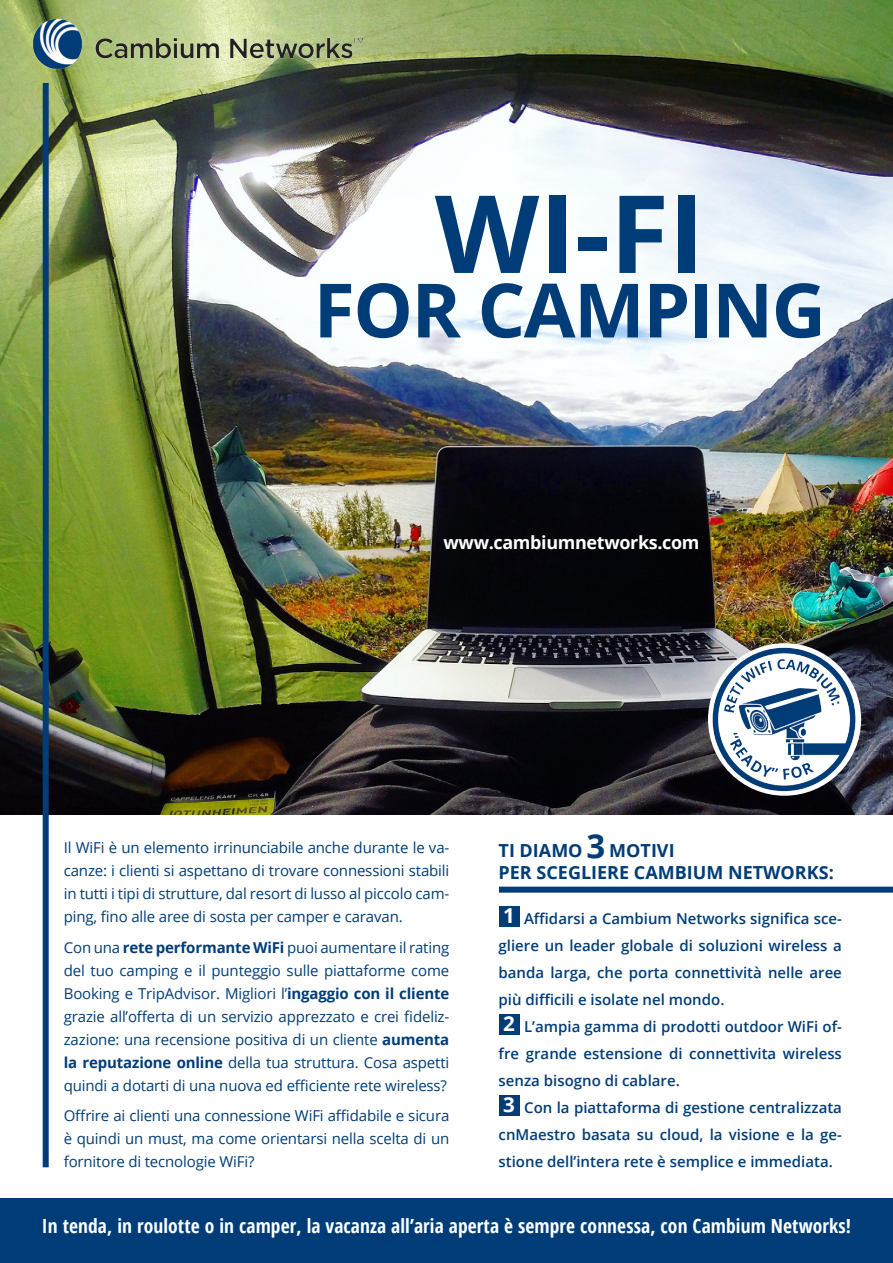
<style>
.page{position:relative;width:893px;height:1263px;background:#fff}
.page>*{position:absolute;margin:0;border:0;box-sizing:border-box;transform-origin:0 0}
.t1{font:700 108px "Open Sans";color:#003d78}
.t2{font:700 75px "Open Sans";letter-spacing:-.02em;color:#003d78}
.t3{font:700 20.55px "Open Sans";color:#fff}
.t4{font:700 condensed 19.5px "Open Sans";letter-spacing:.005em;color:#fff}
.t5{font:700 18px "Open Sans";color:#003d78}
.t6{font:700 18px "Open Sans";letter-spacing:-.02em;color:#fff}
.t7{font:15px/23px "Open Sans";letter-spacing:-.01em;color:#003d78;text-align:justify}
.t8{font:600 15px/27px "Open Sans";color:#003d78;text-align:justify}
.s1{font-weight:700}
.s2{font-size:33px}
</style>
<div class="page">
<div style="left:0;top:1198px;width:893px;height:65px;background:#003d78"></div>
<img style="left:0;top:0;width:893px;height:814px">
<img style="left:0;top:4px;width:392px;height:83px">
<div style="left:499px;top:906px;width:21px;height:21px;background:#003d78"></div>
<div style="left:499px;top:1014px;width:21px;height:21px;background:#003d78"></div>
<div style="left:499px;top:1095px;width:21px;height:21px;background:#003d78"></div>
<div style="left:499px;top:887px;width:394px;height:6px;background:#003d78"></div>
<div style="left:43px;top:83px;width:6px;height:1084px;background:#003d78"></div>
<img style="left:710px;top:645px;width:149px;height:149px;border-radius:75px">
<div style="left:708px;top:643px;width:153px;height:153px;border:4px solid #fff;border-radius:50%"></div>
<p class="t1" style="left:435px;top:157px;width:271px">WI-FI</p>
<p class="t2" style="left:314px;top:257px;width:514px">FOR CAMPING</p>
<p class="t6" style="left:444px;top:529px;width:257px">www.cambiumnetworks.com</p>
<p class="t7" style="left:64px;top:836px;width:387px">Il WiFi è un elemento irrinunciabile anche durante le va&shy;canze: i clienti si aspettano di trovare connessioni stabili in tutti i tipi di strutture, dal resort di lusso al piccolo cam&shy;ping, fino alle aree di sosta per camper e caravan.</p>
<p class="t7" style="left:64px;top:935px;width:387px">Con una <span class="s1">rete performante WiFi</span> puoi aumentare il rating del tuo camping e il punteggio sulle piattaforme come Booking e TripAdvisor. Migliori l’<span class="s1">ingaggio con il cliente </span>grazie all’offerta di un servizio apprezzato e crei fideliz&shy;zazione: una recensione positiva di un cliente <span class="s1">aumenta la reputazione online</span> della tua struttura. Cosa aspetti quindi a dotarti di una nuova ed efficiente rete wireless?</p>
<p class="t7" style="left:64px;top:1104px;width:387px">Offrire ai clienti una connessione WiFi affidabile e sicura è quindi un must, ma come orientarsi nella scelta di un fornitore di tecnologie WiFi?</p>
<p class="t5" style="left:499px;top:837px;width:178px">TI DIAMO <span class="s2">3</span> MOTIVI</p>
<p class="t5" style="left:499px;top:860px;width:337px">PER SCEGLIERE CAMBIUM NETWORKS:</p>
<p class="t3" style="left:503px;top:901px;width:13px">1</p>
<p class="t8" style="left:499px;top:905px;width:345px;text-indent:25px">Affidarsi a Cambium Networks significa sce&shy;gliere un leader globale di soluzioni wireless a banda larga, che porta connettività nelle aree più difficili e isolate nel mondo.</p>
<p class="t3" style="left:503px;top:1009px;width:13px">2</p>
<p class="t8" style="left:499px;top:1013px;width:345px;text-indent:25px">L’ampia gamma di prodotti outdoor WiFi of&shy;fre grande estensione di connettivita wireless senza bisogno di cablare.</p>
<p class="t3" style="left:503px;top:1090px;width:13px">3</p>
<p class="t8" style="left:499px;top:1094px;width:345px;text-indent:26px">Con la piattaforma di gestione centralizzata cnMaestro basata su cloud, la visione e la ge&shy;stione dell’intera rete è semplice e immediata.</p>
<p class="t4" style="left:42px;top:1212px;width:811px">In tenda, in roulotte o in camper, la vacanza all’aria aperta è sempre connessa, con Cambium Networks!</p>
</div>
